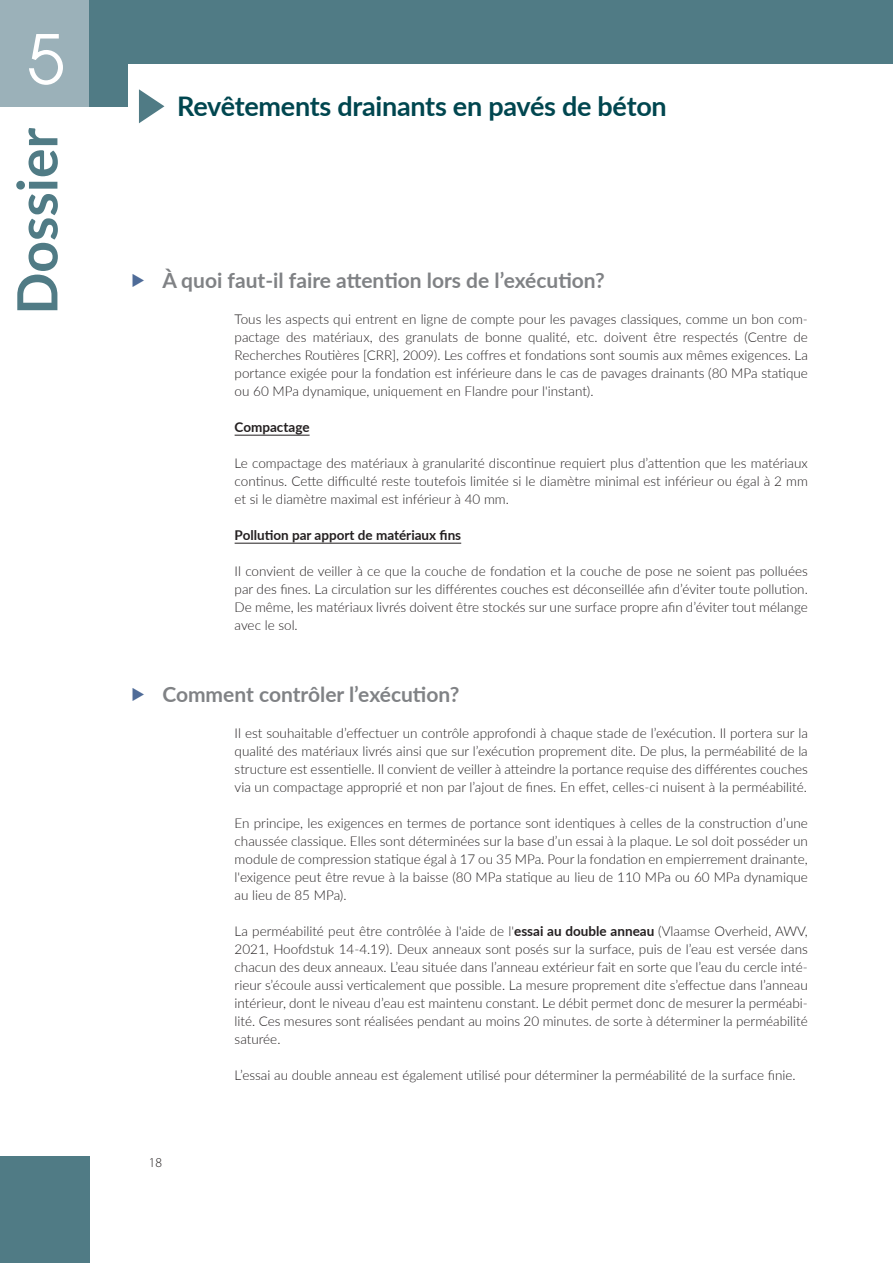
<style>
.page{position:relative;width:893px;height:1263px;background:#fff}
.page>*{position:absolute;margin:0;border:0;box-sizing:border-box;transform-origin:0 0}
.t1{font:67.5px "ITC Avant Garde Pro";color:#fff}
.t2{font:700 55.5px "Lato";color:#507b85}
.t3{font:700 27px "Lato";letter-spacing:-.01em;color:#00464f}
.t4{font:700 21px "Lato";color:#808285}
.t5{font:300 13.5px/18px "Lato";color:#231f20;text-align:justify}
.t6{font:700 13.5px "Lato";color:#231f20}
.t7{font:300 13.5px "Myriad Pro";color:#231f20}
.s1{font-weight:700}
</style>
<div class="page">
<div style="left:0;top:0;width:102px;height:106px;background:#9bb1b9"></div>
<div style="left:89px;top:0;width:804px;height:106px;background:#507b85"></div>
<div style="left:128px;top:65px;width:765px;height:126px;background:#fff"></div>
<div style="left:0;top:1157px;width:89px;height:106px;background:#507b85"></div>
<svg style="left:139px;top:89px;width:25px;height:34px"></svg>
<hr style="left:235px;top:435px;width:75px;height:1px;background:#231f20">
<hr style="left:235px;top:543px;width:226px;height:1px;background:#231f20">
<h1 class="t1" style="left:27px;top:17px;width:39px">5</h1>
<h2 class="t2" style="left:-4px;top:315px;width:188px;rotate:-90deg">Dossier</h2>
<h3 class="t3" style="left:177px;top:87px;width:491px">Revêtements drainants en pavés de béton</h3>
<p class="t4" style="left:162px;top:265px;width:444px">À quoi faut-il faire attention lors de l’exécution?</p>
<p class="t5" style="left:235px;top:310px;width:575px">Tous les aspects qui entrent en ligne de compte pour les pavages classiques, comme un bon com&shy;pactage des matériaux, des granulats de bonne qualité, etc. doivent être respectés (Centre de Recherches Routières [CRR], 2009). Les coffres et fondations sont soumis aux mêmes exigences. La portance exigée pour la fondation est inférieure dans le cas de pavages drainants (80 MPa statique ou 60 MPa dynamique, uniquement en Flandre pour l'instant).</p>
<p class="t6" style="left:235px;top:417px;width:76px">Compactage</p>
<p class="t5" style="left:235px;top:454px;width:575px">Le compactage des matériaux à granularité discontinue requiert plus d’attention que les matériaux continus. Cette difficulté reste toutefois limitée si le diamètre minimal est inférieur ou égal à 2 mm et si le diamètre maximal est inférieur à 40 mm.</p>
<p class="t6" style="left:235px;top:525px;width:228px">Pollution par apport de matériaux fins</p>
<p class="t5" style="left:235px;top:562px;width:575px">Il convient de veiller à ce que la couche de fondation et la couche de pose ne soient pas polluées par des fines. La circulation sur les différentes couches est déconseillée afin d’éviter toute pollution.<br>De même, les matériaux livrés doivent être stockés sur une surface propre afin d’éviter tout mélange avec le sol.</p>
<p class="t4" style="left:162px;top:679px;width:299px">Comment contrôler l’exécution?</p>
<p class="t5" style="left:235px;top:724px;width:575px">Il est souhaitable d’effectuer un contrôle approfondi à chaque stade de l’exécution. Il portera sur la qualité des matériaux livrés ainsi que sur l’exécution proprement dite. De plus, la perméabilité de la structure est essentielle. Il convient de veiller à atteindre la portance requise des différentes couches via un compactage approprié et non par l’ajout de fines. En effet, celles-ci nuisent à la perméabilité.</p>
<p class="t5" style="left:235px;top:814px;width:575px">En principe, les exigences en termes de portance sont identiques à celles de la construction d’une chaussée classique. Elles sont déterminées sur la base d’un essai à la plaque. Le sol doit posséder un module de compression statique égal à 17 ou 35 MPa. Pour la fondation en empierrement drainante, l'exigence peut être revue à la baisse (80 MPa statique au lieu de 110 MPa ou 60 MPa dynamique au lieu de 85 MPa).</p>
<p class="t5" style="left:235px;top:922px;width:575px">La perméabilité peut être contrôlée à l'aide de l'<span class="s1">essai au double anneau</span> (Vlaamse Overheid, AWV, 2021, Hoofdstuk 14-4.19). Deux anneaux sont posés sur la surface, puis de l’eau est versée dans chacun des deux anneaux. L’eau située dans l’anneau extérieur fait en sorte que l’eau du cercle inté&shy;rieur s’écoule aussi verticalement que possible. La mesure proprement dite s’effectue dans l’anneau intérieur, dont le niveau d’eau est maintenu constant. Le débit permet donc de mesurer la perméabi&shy;lité. Ces mesures sont réalisées pendant au moins 20 minutes. de sorte à déterminer la perméabilité saturée.</p>
<p class="t5" style="left:235px;top:1066px;width:563px">L’essai au double anneau est également utilisé pour déterminer la perméabilité de la surface finie.</p>
<p class="t7" style="left:149px;top:1154px;width:15px">18</p>
</div>
